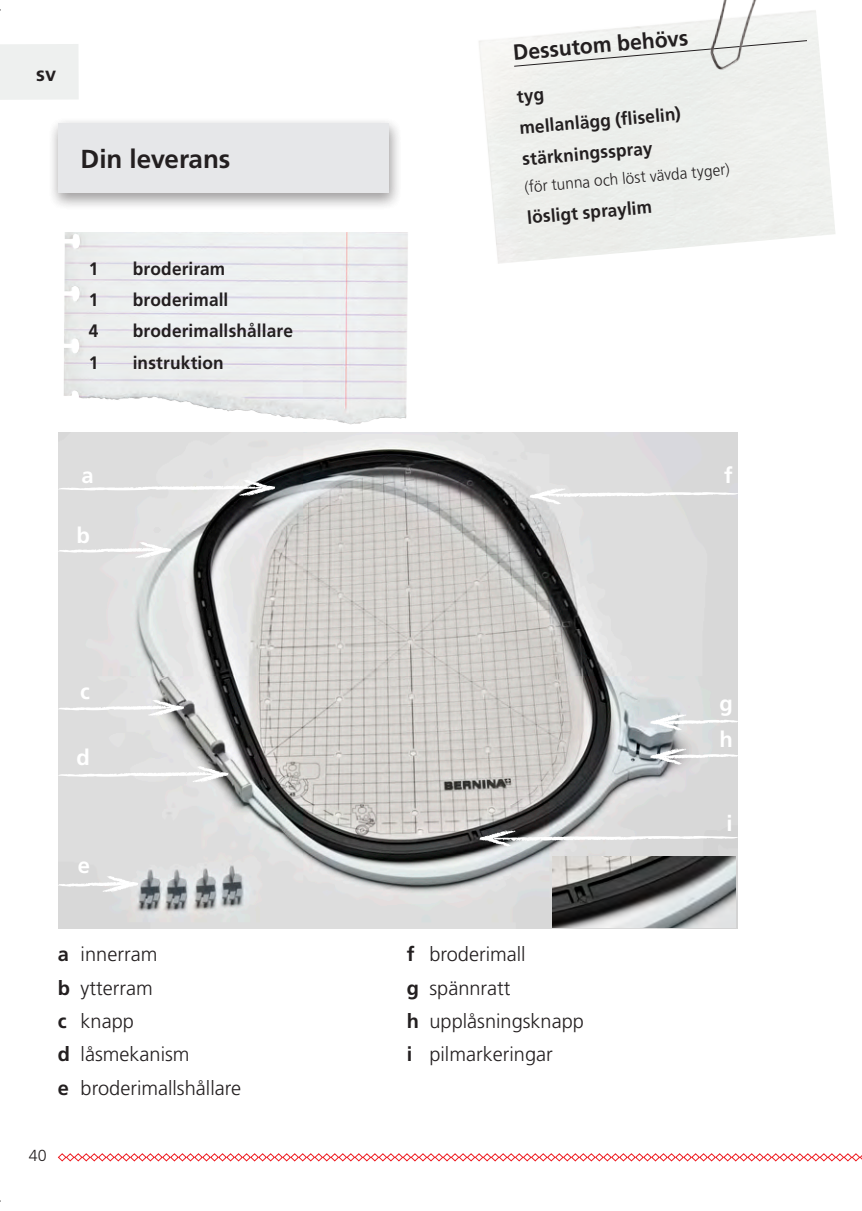
<style>
.page{position:relative;width:862px;height:1211px;background:#fff}
.page>*{position:absolute;margin:0;border:0;box-sizing:border-box;transform-origin:0 0}
.Themen_Titel_1{font:700 26px "Frutiger LT Std";letter-spacing:-.005em;color:#231f20}
.Themen_Titel_2{font:700 22px "Frutiger LT Std";color:#231f20;scale:.96 1}
.t1{font:700 22px "Frutiger LT Std";color:#fff}
.t2{font:300 20px "Frutiger LT Std";color:#231f20}
.Sprach-Tag{font:700 20px "Frutiger LT Std";color:#231f20}
.E_Material{font:700 18px "Frutiger LT Std";letter-spacing:.01em;color:#231f20;scale:.96 1}
.E_Material_Erklàrung{font:300 16px "Frutiger LT Std";color:#231f20;scale:.96 1}
.E_Material_Erklàrung-2{font:300 16px "Frutiger LT Std";color:#231f20}
.s1{font-weight:700}
</style>
<div class="page">
<img style="left:64px;top:232px;width:344px;height:193px">
<img style="left:59px;top:432px;width:679px;height:496px">
<svg style="left:479px;top:830px;width:259px;height:16px"></svg>
<svg style="left:650px;top:714px;width:88px;height:16px"></svg>
<svg style="left:650px;top:748px;width:88px;height:17px"></svg>
<svg style="left:529px;top:488px;width:209px;height:16px"></svg>
<svg style="left:58px;top:479px;width:217px;height:17px"></svg>
<svg style="left:58px;top:541px;width:113px;height:17px"></svg>
<svg style="left:58px;top:699px;width:126px;height:17px"></svg>
<svg style="left:58px;top:766px;width:171px;height:16px"></svg>
<svg style="left:58px;top:875px;width:81px;height:17px"></svg>
<svg style="left:57px;top:1153px;width:805px;height:8px"></svg>
<div style="left:48px;top:117px;width:354px;height:93px;background:#231f20;opacity:.25"></div>
<div style="left:58px;top:123px;width:330px;height:70px;background:#e6e7e9"></div>
<svg style="left:513px;top:40px;width:294px;height:27px"></svg>
<img style="left:697px;top:0;width:70px;height:82px">
<img style="left:553px;top:856px;width:183px;height:71px">
<div style="left:0;top:44px;width:79px;height:56px;background:#eef0ef"></div>
<svg style="left:516px;top:90px;width:28px;height:16px"></svg>
<p class="Sprach-Tag" style="left:36px;top:62px;width:22px">sv</p>
<p class="Themen_Titel_1" style="left:81px;top:144px;width:151px">Din leverans</p>
<h1 class="Themen_Titel_1" style="left:81px;top:144px;width:121px">La guage</h1>
<p class="E_Material" style="left:89px;top:258px;width:12px">1</p>
<p class="E_Material" style="left:133px;top:258px;width:98px">broderiram</p>
<p class="E_Material" style="left:89px;top:289px;width:12px">1</p>
<p class="E_Material" style="left:133px;top:289px;width:101px">broderimall</p>
<p class="E_Material" style="left:89px;top:320px;width:12px">4</p>
<p class="E_Material" style="left:133px;top:320px;width:168px">broderimallshållare</p>
<p class="E_Material" style="left:89px;top:352px;width:12px">1</p>
<p class="E_Material" style="left:133px;top:352px;width:96px">instruktion</p>
<p class="t1" style="left:81px;top:462px;width:14px">a</p>
<p class="t1" style="left:77px;top:522px;width:15px">b</p>
<p class="t1" style="left:80px;top:678px;width:11px">c</p>
<p class="t1" style="left:77px;top:744px;width:15px">d</p>
<p class="t1" style="left:78px;top:852px;width:14px">e</p>
<p class="t2" style="left:58px;top:943px;width:101px"><span class="s1">a</span> innerram</p>
<p class="t2" style="left:58px;top:976px;width:96px"><span class="s1">b</span> ytterram</p>
<p class="t2" style="left:58px;top:1009px;width:78px"><span class="s1">c</span> knapp</p>
<p class="t2" style="left:58px;top:1043px;width:133px"><span class="s1">d</span> låsmekanism</p>
<p class="t2" style="left:58px;top:1076px;width:185px"><span class="s1">e</span> broderimallshållare</p>
<p class="E_Material_Erklàrung-2" style="left:29px;top:1146px;width:19px">40</p>
<p class="Themen_Titel_2" style="left:512px;top:40px;width:185px;rotate:-5deg">Dessutom behövs</p>
<p class="E_Material" style="left:519px;top:117px;width:170px;rotate:-5deg">mellanlägg (fliselin)</p>
<p class="E_Material" style="left:521px;top:148px;width:137px;rotate:-5deg">stärkningsspray</p>
<p class="E_Material_Erklàrung" style="left:524px;top:178px;width:216px;rotate:-5deg">(för tunna och löst vävda tyger)</p>
<p class="E_Material" style="left:526px;top:207px;width:132px;rotate:-5deg">lösligt spraylim</p>
<p class="t1" style="left:724px;top:462px;width:10px">f</p>
<p class="t1" style="left:719px;top:690px;width:15px">g</p>
<p class="t1" style="left:719px;top:726px;width:15px">h</p>
<p class="t2" style="left:407px;top:943px;width:120px"><span class="s1">f</span> broderimall</p>
<p class="t2" style="left:407px;top:976px;width:105px"><span class="s1">g</span> spännratt</p>
<p class="t2" style="left:407px;top:1009px;width:179px"><span class="s1">h</span> upplåsningsknapp</p>
<p class="t2" style="left:407px;top:1043px;width:147px"><span class="s1">i</span> pilmarkeringar</p>
<p class="t1" style="left:726px;top:810px;width:8px">i</p>
</div>
